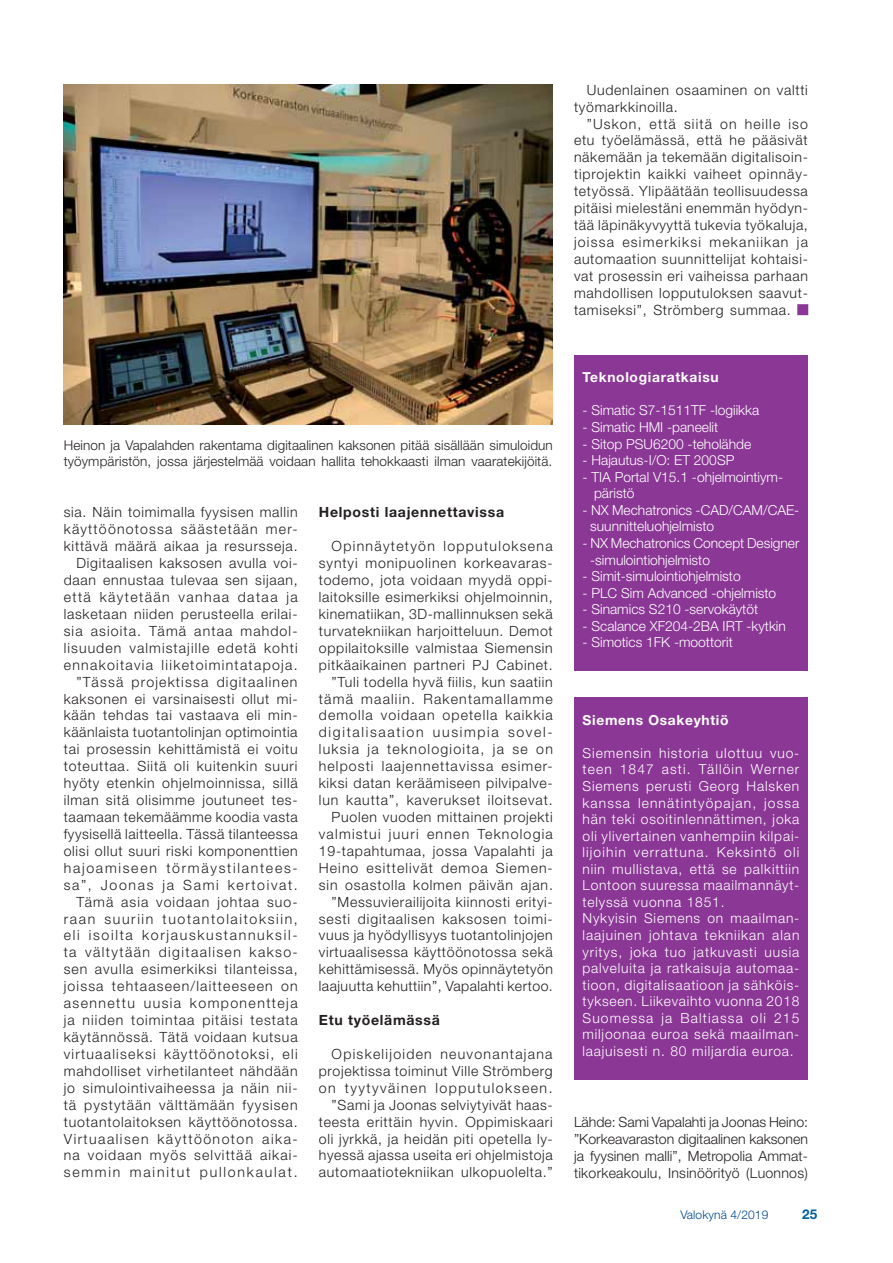
<style>
.page{position:relative;width:893px;height:1263px;background:#fff}
.page>*{position:absolute;margin:0;border:0;box-sizing:border-box;transform-origin:0 0}
.t1{font:300 14.1px/17px "Helvetica Neue LT Std";letter-spacing:.055em;color:#231f20;text-align:right}
.t2{font:700 14.1px "Helvetica Neue LT Std";letter-spacing:.05em;color:#231f20}
.t3{font:300 13.8px/16.5px "Helvetica Neue LT Std";letter-spacing:.06em;color:#fff}
.t4{font:300 13.8px/16.5px "Helvetica Neue LT Std";color:#fff}
.t5{font:700 13.8px "Helvetica Neue LT Std";letter-spacing:.05em;color:#fff}
.t6{font:300 13.5px/16.2px "Helvetica Neue LT Std";letter-spacing:.01em;color:#231f20}
.t7{font:700 13.5px "Helvetica Neue LT Std";color:#005e9d}
.t8{font:300 12px "Helvetica Neue LT Std";letter-spacing:.01em;color:#00478d}
</style>
<div class="page">
<div style="left:574px;top:355px;width:234px;height:315px;background:#8b3795"></div>
<div style="left:574px;top:697px;width:234px;height:382px;background:#8b3795"></div>
<img style="left:64px;top:85px;width:489px;height:340px">
<p class="t1" style="left:574px;top:83px;width:235px;text-align:left;text-indent:13px">Uudenlainen osaaminen on valtti työmarkkinoilla.</p>
<p class="t1" style="left:574px;top:117px;width:236px;text-align:justify;text-indent:13px">”Uskon, että siitä on heille iso etu työelämässä, että he pääsivät näkemään ja tekemään digitalisoin&shy;tiprojektin kaikki vaiheet opinnäy&shy;tetyössä. Ylipäätään teollisuudessa pitäisi mielestäni enemmän hyödyn&shy;tää läpinäkyvyyttä tukevia työkaluja, joissa esimerkiksi mekaniikan ja automaation suunnittelijat kohtaisi&shy;vat prosessin eri vaiheissa parhaan mahdollisen lopputuloksen saavut&shy;tamiseksi”, Strömberg summaa.</p>
<p class="t6" style="left:64px;top:438px;width:491px">Heinon ja Vapalahden rakentama digitaalinen kaksonen pitää sisällään simuloidun työympäristön, jossa järjestelmää voidaan hallita tehokkaasti ilman vaaratekijöitä.</p>
<p class="t1" style="left:64px;top:506px;width:236px">sia. Näin toimimalla fyysisen mallin käyttöönotossa säästetään mer&shy;kittävä määrä aikaa ja resursseja.<br>Digitaalisen kaksosen avulla voi&shy;daan ennustaa tulevaa sen sijaan, että käytetään vanhaa dataa ja lasketaan niiden perusteella erilai&shy;sia asioita. Tämä antaa mahdol&shy;lisuuden valmistajille edetä kohti ennakoitavia liiketoimintatapoja. ”Tässä projektissa digitaalinen kaksonen ei varsinaisesti ollut mi&shy;kään tehdas tai vastaava eli min&shy;käänlaista tuotantolinjan optimointia tai prosessin kehittämistä ei voitu toteuttaa. Siitä oli kuitenkin suuri hyöty etenkin ohjelmoinnissa, sillä ilman sitä olisimme joutuneet tes&shy;taamaan tekemäämme koodia vasta fyysisellä laitteella. Tässä tilanteessa olisi ollut suuri riski komponenttien hajoamiseen törmäystilantees&shy;sa”, Joonas ja Sami kertoivat.<br>Tämä asia voidaan johtaa suo&shy;raan suuriin tuotantolaitoksiin, eli isoilta korjauskustannuksil&shy;ta vältytään digitaalisen kakso&shy;sen avulla esimerkiksi tilanteissa, joissa tehtaaseen/laitteeseen on asennettu uusia komponentteja ja niiden toimintaa pitäisi testata käytännössä. Tätä voidaan kutsua virtuaaliseksi käyttöönotoksi, eli mahdolliset virhetilanteet nähdään jo simulointivaiheessa ja näin nii&shy;tä pystytään välttämään fyysisen tuotantolaitoksen käyttöönotossa.<br>Virtuaalisen käyttöönoton aika&shy;na voidaan myös selvittää aikai&shy;semmin mainitut pullonkaulat.</p>
<p class="t2" style="left:319px;top:507px;width:187px">Helposti laajennettavissa</p>
<p class="t1" style="left:319px;top:539px;width:236px">Opinnäytetyön lopputuloksena syntyi monipuolinen korkeavaras&shy;todemo, jota voidaan myydä oppi&shy;laitoksille esimerkiksi ohjelmoinnin, kinematiikan, 3D-mallinnuksen sekä turvatekniikan harjoitteluun. Demot oppilaitoksille valmistaa Siemensin pitkäaikainen partneri PJ Cabinet. ”Tuli todella hyvä fiilis, kun saatiin tämä maaliin. Rakentamallamme demolla voidaan opetella kaikkia digitalisaation uusimpia sovel&shy;luksia ja teknologioita, ja se on helposti laajennettavissa esimer&shy;kiksi datan keräämiseen pilvipalve&shy;lun kautta”, kaverukset iloitsevat.<br>Puolen vuoden mittainen projekti valmistui juuri ennen Teknologia 19-tapahtumaa, jossa Vapalahti ja Heino esittelivät demoa Siemen&shy;sin osastolla kolmen päivän ajan. ”Messuvierailijoita kiinnosti erityi&shy;sesti digitaalisen kaksosen toimi&shy;vuus ja hyödyllisyys tuotantolinjojen virtuaalisessa käyttöönotossa sekä kehittämisessä. Myös opinnäytetyön laajuutta kehuttiin”, Vapalahti kertoo.</p>
<p class="t2" style="left:319px;top:1015px;width:123px">Etu työelämässä</p>
<p class="t1" style="left:319px;top:1047px;width:235px">Opiskelijoiden neuvonantajana projektissa toiminut Ville Strömberg on tyytyväinen lopputulokseen. ”Sami ja Joonas selviytyivät haas&shy;teesta erittäin hyvin. Oppimiskaari oli jyrkkä, ja heidän piti opetella ly&shy;hyessä ajassa useita eri ohjelmistoja automaatiotekniikan ulkopuolelta.”</p>
<p class="t5" style="left:582px;top:372px;width:138px">Teknologiaratkaisu</p>
<p class="t4" style="left:582px;top:404px;width:178px">- Simatic S7-1511TF -logiikka</p>
<p class="t4" style="left:582px;top:421px;width:137px">- Simatic HMI -paneelit</p>
<p class="t4" style="left:582px;top:437px;width:170px">- Sitop PSU6200 -teholähde</p>
<p class="t4" style="left:582px;top:454px;width:153px">- Hajautus-I/O: ET 200SP</p>
<p class="t4" style="left:594px;top:470px;width:191px;text-indent:-12px">- TIA Portal V15.1 -ohjelmointiym&shy;päristö</p>
<p class="t4" style="left:590px;top:503px;width:211px;text-indent:-8px">- NX Mechatronics -CAD/CAM/CAE&shy;suunnitteluohjelmisto</p>
<p class="t4" style="left:590px;top:536px;width:211px;text-indent:-8px">- NX Mechatronics Concept Designer -simulointiohjelmisto</p>
<p class="t4" style="left:582px;top:570px;width:160px">- Simit-simulointiohjelmisto</p>
<p class="t4" style="left:582px;top:586px;width:195px">- PLC Sim Advanced -ohjelmisto</p>
<p class="t4" style="left:582px;top:603px;width:177px">- Sinamics S210 -servokäytöt</p>
<p class="t4" style="left:582px;top:619px;width:205px">- Scalance XF204-2BA IRT -kytkin</p>
<p class="t4" style="left:582px;top:636px;width:152px">- Simotics 1FK -moottorit</p>
<p class="t5" style="left:582px;top:715px;width:148px">Siemens Osakeyhtiö</p>
<p class="t3" style="left:582px;top:746px;width:218px">Siemensin historia ulottuu vuo&shy;teen 1847 asti. Tällöin Werner Siemens perusti Georg Halsken kanssa lennätintyöpajan, jossa hän teki osoitinlennättimen, joka oli ylivertainen vanhempiin kilpai&shy;lijoihin verrattuna. Keksintö oli niin mullistava, että se palkittiin Lontoon suuressa maailmannäyt&shy;telyssä vuonna 1851.<br>Nykyisin Siemens on maailman&shy;laajuinen johtava tekniikan alan yritys, joka tuo jatkuvasti uusia palveluita ja ratkaisuja automaa&shy;tioon, digitalisaatioon ja sähköis&shy;tykseen. Liikevaihto vuonna 2018<br>Suomessa ja Baltiassa oli 215 miljoonaa euroa sekä maailman&shy;laajuisesti n. 80 miljardia euroa.</p>
<p class="t1" style="left:574px;top:1115px;width:236px;text-align:justify">Lähde: Sami Vapalahti ja Joonas Heino: ”Korkeavaraston digitaalinen kaksonen ja fyysinen malli”, Metropolia Ammat&shy;tikorkeakoulu, Insinöörityö (Luonnos)</p>
<p class="t8" style="left:680px;top:1210px;width:90px">Valokynä 4/2019</p>
<p class="t7" style="left:802px;top:1209px;width:17px">25</p>
</div>
